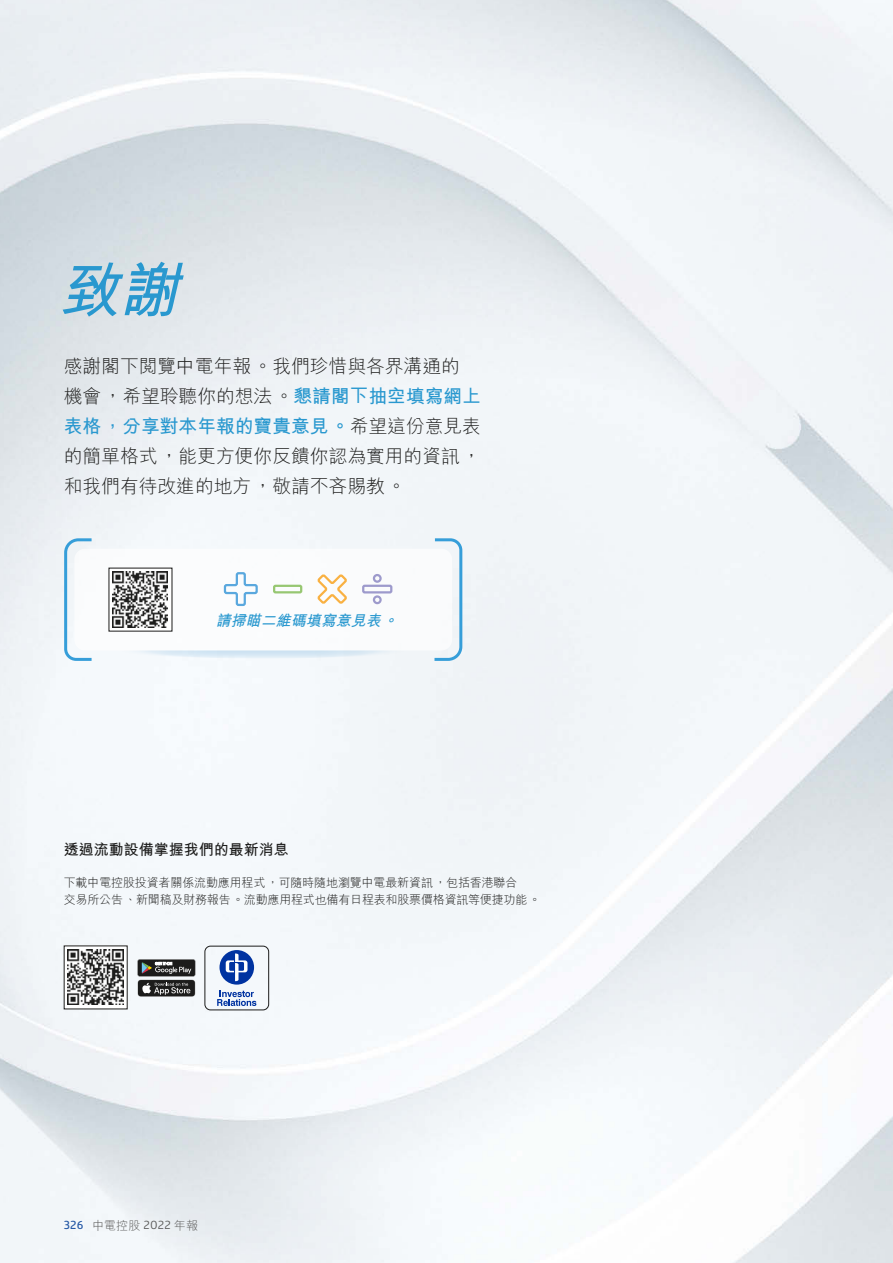
<style>
.page{position:relative;width:893px;height:1263px;background:#fff}
.page>*{position:absolute;margin:0;border:0;box-sizing:border-box;transform-origin:0 0}
.t1{font:italic 700 60px "M Hei HK";color:#2998cf}
.t2{font:300 18.75px/30px "M Hei HK";color:#1c1c1b}
.t3{font:700 15px "M Hei HK";color:#1c1c1b}
.t4{font:italic 700 15px "M Hei HK";color:#2998cf}
.t5{font:300 12px/17.2px "M Hei HK";letter-spacing:-.015em;color:#1c1c1b}
.t6{font:300 12px "M Hei HK";letter-spacing:.005em;color:#575756}
.s1{font-weight:700;color:#2998cf}
.s2{font-family:"Glober";font-weight:600;color:#2659a6}
.s3{font-family:"Glober";font-weight:400}
</style>
<div class="page">
<img style="left:0;top:0;width:893px;height:1263px">
<div style="left:74px;top:549px;width:378px;height:101px;background:#fff;border-radius:11px"></div>
<svg style="left:138px;top:959px;width:57px;height:38px"></svg>
<div style="left:205px;top:946px;width:64px;height:64px;border:1px solid #1c1c1b;border-radius:6px"></div>
<svg style="left:217px;top:990px;width:39px;height:16px"></svg>
<svg style="left:219px;top:950px;width:35px;height:34px"></svg>
<svg style="left:226px;top:953px;width:21px;height:28px"></svg>
<div style="left:64px;top:946px;width:63px;height:63px;background:linear-gradient(to right,#fff,#fff)"></div>
<img style="left:68px;top:949px;width:55px;height:56px">
<div style="left:273px;top:585px;width:29px;height:8px;border:2px solid #97c772"></div>
<svg style="left:223px;top:572px;width:35px;height:35px"></svg>
<svg style="left:362px;top:574px;width:31px;height:31px"></svg>
<svg style="left:317px;top:574px;width:30px;height:30px"></svg>
<div style="left:109px;top:568px;width:63px;height:63px;background:linear-gradient(to right,#fff,#fff)"></div>
<img style="left:113px;top:572px;width:55px;height:55px">
<svg style="left:63px;top:537px;width:32px;height:125px"></svg>
<svg style="left:431px;top:537px;width:33px;height:125px"></svg>
<svg style="left:108px;top:650px;width:310px;height:9px"></svg>
<h1 class="t1" style="left:58px;top:247px;width:140px">致謝</h1>
<p class="t2" style="left:64px;top:351px;width:419px">感謝閣下閱覽中電年報。我們珍惜與各界溝通的機會，希望聆聽你的想法。<span class="s1">懇請閣下抽空填寫網上表格，分享對本年報的寶貴意見。</span>希望這份意見表的簡單格式，能更方便你反饋你認為實用的資訊，和我們有待改進的地方，敬請不吝賜教。</p>
<p class="t4" style="left:216px;top:609px;width:188px">請掃瞄二維碼填寫意見表。</p>
<p class="t3" style="left:64px;top:838px;width:226px">透過流動設備掌握我們的最新消息</p>
<p class="t5" style="left:64px;top:873px;width:479px">下載中電控股投資者關係流動應用程式，可隨時隨地瀏覽中電最新資訊，包括香港聯合<br>交易所公告、新聞稿及財務報告。流動應用程式也備有日程表和股票價格資訊等便捷功能。</p>
<p class="t6" style="left:64px;top:1217px;width:136px"><span class="s2">326</span> 中電控股 <span class="s3">2022</span> 年報</p>
</div>
